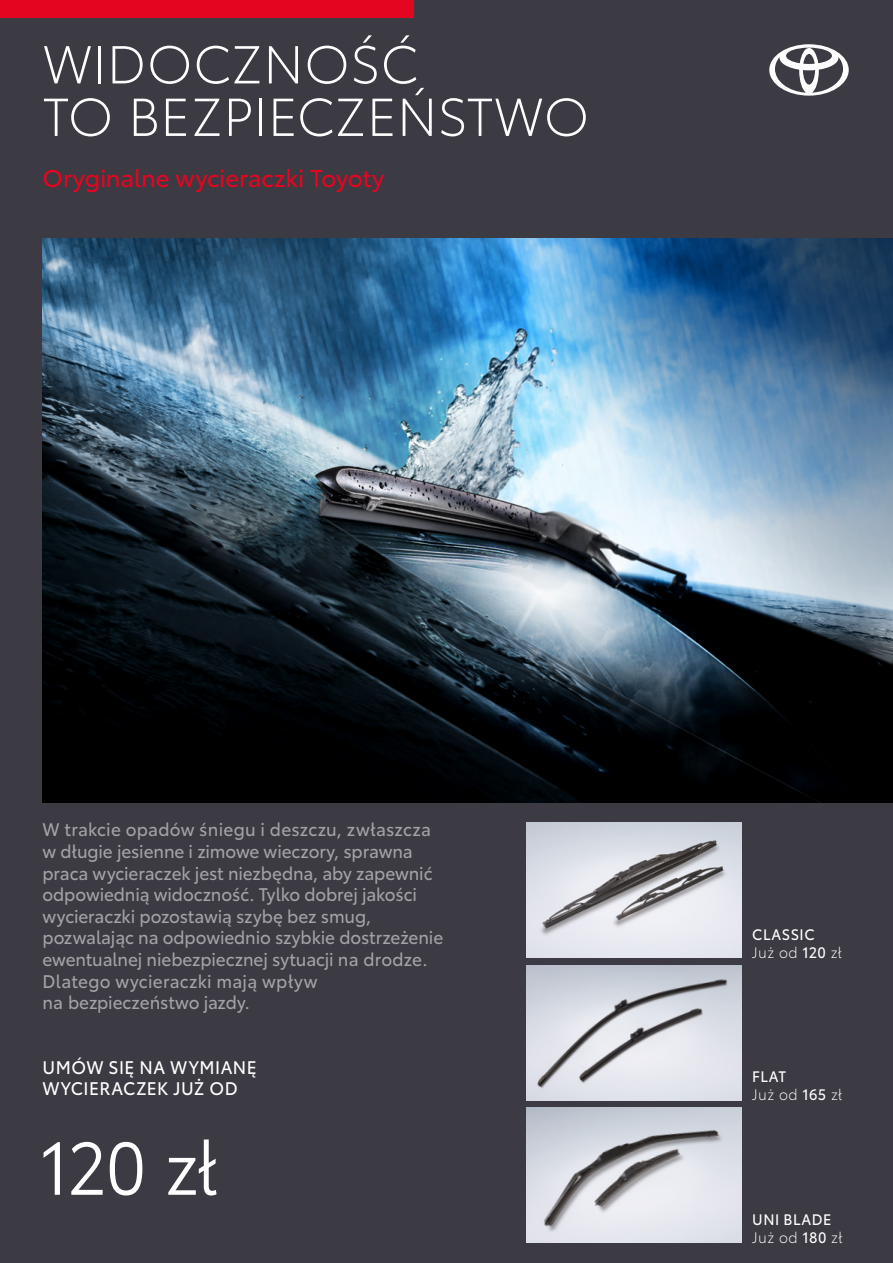
<style>
.page{position:relative;width:893px;height:1263px;background:#3c3a42}
.page>*{position:absolute;margin:0;border:0;box-sizing:border-box;transform-origin:0 0}
.t1{font:73.5px "Toyota Type";color:#fff;scale:.96 1}
.t2{font:300 52.5px/52.5px "Toyota Type";color:#fff}
.t3{font:24px "Toyota Type";letter-spacing:-.01em;color:#e40521}
.t4{font:18px/21.6px "Toyota Type";letter-spacing:-.005em;color:#a2a3a7;scale:.96 1}
.t5{font:18px/21.6px "Toyota Type";letter-spacing:.025em;color:#fff;scale:.96 1}
.t6{font:15px/18px "Toyota Type";letter-spacing:.035em;color:#fff;scale:.96 1}
.s1{font-weight:300}
</style>
<div class="page">
<div style="left:0;top:0;width:414px;height:17px;background:#e40521"></div>
<img style="left:526px;top:1108px;width:216px;height:135px">
<img style="left:526px;top:823px;width:216px;height:135px">
<img style="left:526px;top:965px;width:216px;height:135px">
<img style="left:43px;top:239px;width:850px;height:563px">
<svg style="left:769px;top:44px;width:80px;height:52px"></svg>
<h2 class="t2" style="left:43px;top:35px;width:549px">WIDOCZNOŚĆ<br>TO BEZPIECZEŃSTWO</h2>
<h3 class="t3" style="left:43px;top:160px;width:343px">Oryginalne wycieraczki Toyoty</h3>
<p class="t4" style="left:43px;top:818px;width:419px">W trakcie opadów śniegu i deszczu, zwłaszcza w długie jesienne i zimowe wieczory, sprawna praca wycieraczek jest niezbędna, aby zapewnić odpowiednią widoczność. Tylko dobrej jakości wycieraczki pozostawią szybę bez smug, pozwalając na odpowiednio szybkie dostrzeżenie ewentualnej niebezpiecznej sytuacji na drodze.<br>Dlatego wycieraczki mają wpływ<br>na bezpieczeństwo jazdy.</p>
<p class="t5" style="left:43px;top:1055px;width:225px">UMÓW SIĘ NA WYMIANĘ<br>WYCIERACZEK JUŻ OD</p>
<h1 class="t1" style="left:39px;top:1114px;width:187px">120 zł</h1>
<p class="t6" style="left:752px;top:924px;width:95px">CLASSIC<br><span class="s1">Już od</span> 120 <span class="s1">zł</span></p>
<p class="t6" style="left:752px;top:1067px;width:95px">FLAT<br><span class="s1">Już od</span> 165 <span class="s1">zł</span></p>
<p class="t6" style="left:752px;top:1209px;width:95px">UNI BLADE<br><span class="s1">Już od</span> 180 <span class="s1">zł</span></p>
</div>
